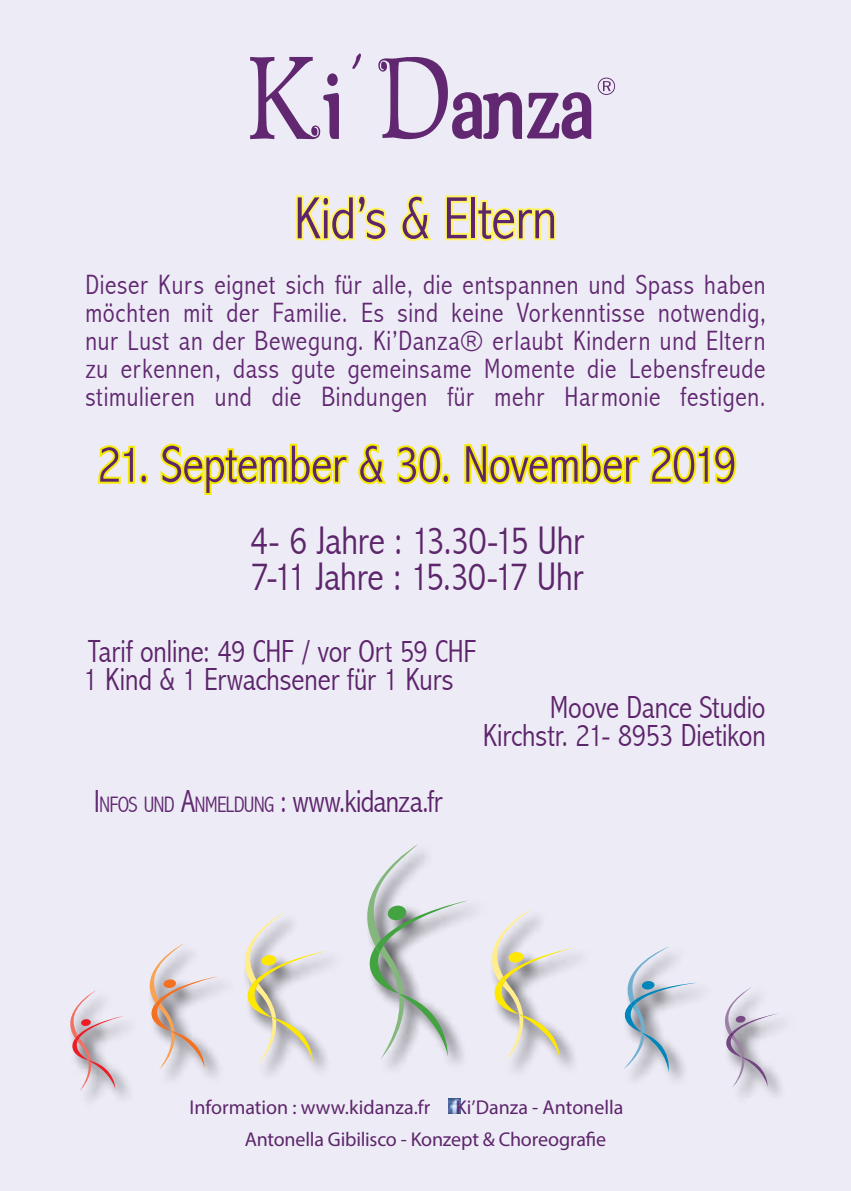
<style>
.page{position:relative;width:851px;height:1191px;background:#fff}
.page>*{position:absolute;margin:0;border:0;box-sizing:border-box;transform-origin:0 0}
.t1{font:300 condensed 60px "Abadi";letter-spacing:-.005em;color:#5d256b}
.t2{font:300 condensed 52px "Abadi";letter-spacing:-.005em;color:#5d256b}
.t3{font:300 condensed 40px/36px "Abadi";letter-spacing:-.01em;color:#5d256b}
.t4{font:300 condensed 32px/28px "Abadi";letter-spacing:-.005em;color:#5d256b}
.t5{font:300 condensed 28px/28px "Abadi";letter-spacing:.025em;color:#612871;text-align:justify}
.t6{font:300 condensed 22.4px "Abadi";letter-spacing:-.035em;color:#612871}
.t7{font:20px "Myriad Pro";letter-spacing:-.005em;color:#5d256b}
.s1{font-size:32px}
.s2{font-size:32px;color:#5d256b}
</style>
<div class="page">
<div style="left:0;top:0;width:850px;height:1191px;background:#edecf6"></div>
<svg style="left:295px;top:194px;width:93px;height:47px"></svg>
<svg style="left:400px;top:194px;width:32px;height:47px"></svg>
<svg style="left:444px;top:195px;width:113px;height:46px"></svg>
<div style="left:68px;top:988px;width:74px;height:122px;background:#000;opacity:.75"></div>
<svg style="left:68px;top:990px;width:57px;height:101px"></svg>
<div style="left:147px;top:941px;width:90px;height:146px;background:#000;opacity:.75"></div>
<svg style="left:133px;top:912px;width:195px;height:157px"></svg>
<svg style="left:623px;top:946px;width:75px;height:126px"></svg>
<div style="left:722px;top:985px;width:74px;height:122px;background:#000;opacity:.75"></div>
<svg style="left:722px;top:987px;width:57px;height:100px"></svg>
<svg style="left:250px;top:53px;width:365px;height:86px"></svg>
<svg style="left:98px;top:445px;width:50px;height:39px"></svg>
<svg style="left:160px;top:443px;width:189px;height:52px"></svg>
<svg style="left:358px;top:443px;width:92px;height:42px"></svg>
<svg style="left:464px;top:443px;width:176px;height:43px"></svg>
<svg style="left:650px;top:445px;width:87px;height:40px"></svg>
<img style="left:448px;top:1098px;width:12px;height:15px">
<svg style="left:367px;top:844px;width:208px;height:217px"></svg>
<h1 class="t1" style="left:294px;top:183px;width:265px">Kid’s &amp; Eltern</h1>
<p class="t5" style="left:85px;top:271px;width:681px">Dieser Kurs eignet sich für alle, die entspannen und Spass haben möchten mit der Familie. Es sind keine Vorkenntisse notwendig, nur Lust an der Bewegung. Ki’Danza® erlaubt Kindern und Eltern zu erkennen, dass gute gemeinsame Momente die Lebensfreude stimulieren und die Bindungen für mehr Harmonie festigen.</p>
<h2 class="t2" style="left:98px;top:434px;width:640px">21. September &amp; 30. November 2019</h2>
<h3 class="t3" style="left:250px;top:522px;width:336px">4- 6 Jahre : 13.30-15 Uhr<br>7-11 Jahre : 15.30-17 Uhr</h3>
<p class="t4" style="left:83px;top:637px;width:395px">Tarif online: 49 CHF / vor Ort 59 CHF<br>1 Kind &amp; 1 Erwachsener für 1 Kurs</p>
<p class="t4" style="left:483px;top:693px;width:284px;text-align:right">Moove Dance Studio<br>Kirchstr. 21- 8953 Dietikon</p>
<p class="t6" style="left:94px;top:791px;width:350px"><span class="s1">I</span>NFOS UND <span class="s1">A</span>NMELDUNG <span class="s1">:</span> <span class="s2">www.kidanza.fr</span></p>
<p class="t7" style="left:189px;top:1095px;width:242px">Information : www.kidanza.fr</p>
<p class="t7" style="left:455px;top:1094px;width:169px">Ki’Danza - Antonella</p>
<p class="t7" style="left:245px;top:1126px;width:363px">Antonella Gibilisco - Konzept &amp; Choreografie</p>
</div>
